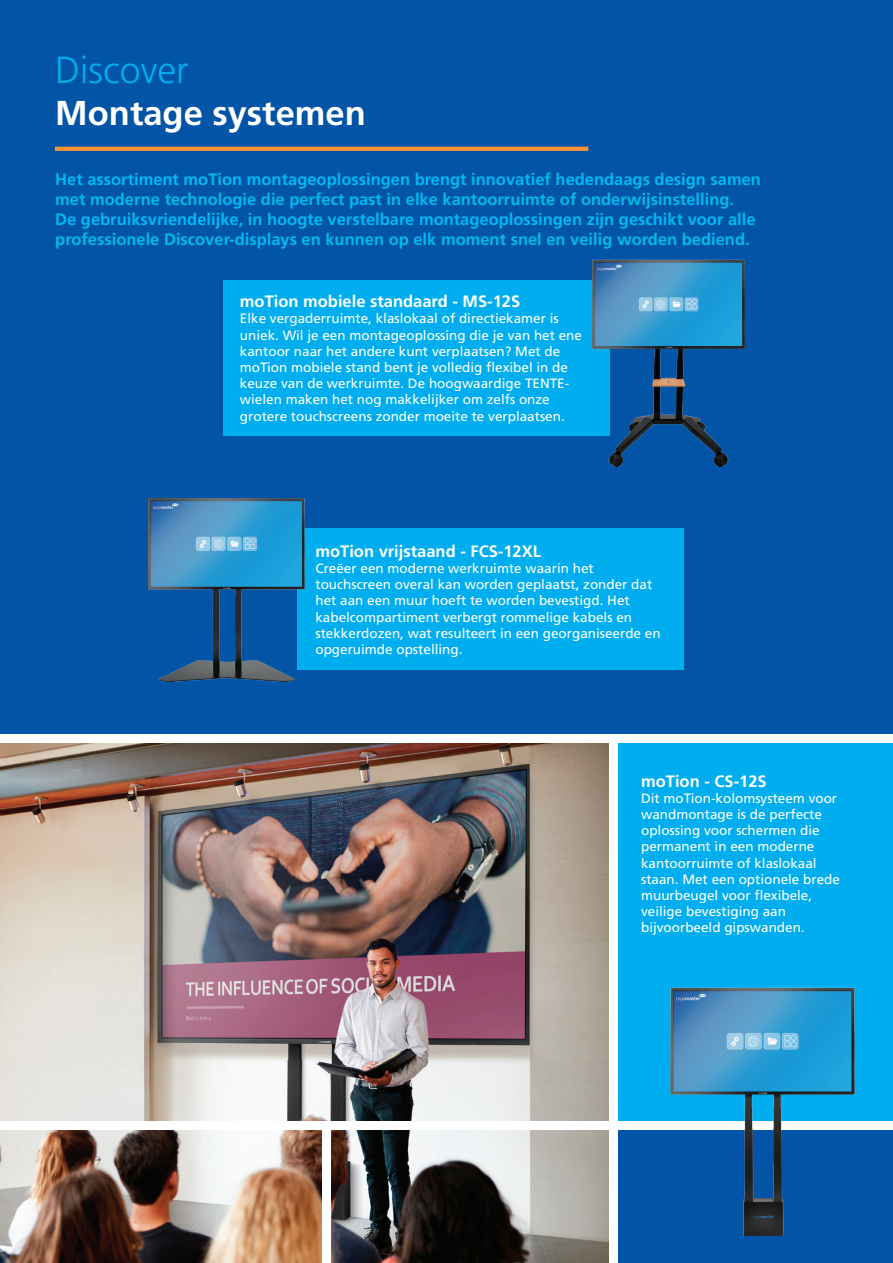
<style>
.page{position:relative;width:893px;height:1263px;background:#fff}
.page>*{position:absolute;margin:0;border:0;box-sizing:border-box;transform-origin:0 0}
.t1{font:300 37.5px "Frutiger LT Std";color:#00aeef}
.t2{font:700 34.5px "Frutiger LT Std";color:#fff}
.t3{font:700 16.5px/19.8px "Frutiger LT Std";color:#00baf1}
.t4{font:700 16.5px "Frutiger LT Std";color:#fff}
.t5{font:13.5px/16.2px "Frutiger LT Std";color:#fff}
</style>
<div class="page">
<div style="left:0;top:0;width:893px;height:774px;background:#0154a6"></div>
<img style="left:0;top:743px;width:609px;height:520px">
<div style="left:0;top:734px;width:893px;height:9px;background:#fff"></div>
<div style="left:223px;top:280px;width:386px;height:156px;background:#00aeef"></div>
<div style="left:297px;top:528px;width:387px;height:142px;background:#00aeef"></div>
<div style="left:615px;top:743px;width:278px;height:427px;background:#00aeef"></div>
<div style="left:615px;top:1123px;width:278px;height:140px;background:#0154a6"></div>
<div style="left:609px;top:739px;width:9px;height:524px;background:#fff"></div>
<img style="left:148px;top:498px;width:157px;height:183px">
<img style="left:592px;top:259px;width:153px;height:208px">
<div style="left:322px;top:1125px;width:9px;height:138px;background:#fff"></div>
<div style="left:0;top:1121px;width:893px;height:9px;background:#fff"></div>
<img style="left:671px;top:987px;width:184px;height:248px">
<svg style="left:55px;top:147px;width:533px;height:4px;background:#f19134"></svg>
<h1 class="t1" style="left:55px;top:49px;width:135px">Discover</h1>
<h2 class="t2" style="left:55px;top:93px;width:312px">Montage systemen</h2>
<p class="t3" style="left:55px;top:170px;width:707px">Het assortiment moTion montageoplossingen brengt innovatief hedendaags design samen met moderne technologie die perfect past in elke kantoorruimte of onderwijsinstelling.<br>De gebruiksvriendelijke, in hoogte verstelbare montageoplossingen zijn geschikt voor alle professionele Discover-displays en kunnen op elk moment snel en veilig worden bediend.</p>
<p class="t4" style="left:240px;top:292px;width:282px">moTion mobiele standaard - MS-12S</p>
<p class="t5" style="left:240px;top:311px;width:344px">Elke vergaderruimte, klaslokaal of directiekamer is uniek. Wil je een montageoplossing die je van het ene kantoor naar het andere kunt verplaatsen? Met de moTion mobiele stand bent je volledig flexibel in de keuze van de werkruimte. De hoogwaardige TENTE&shy;wielen maken het nog makkelijker om zelfs onze grotere touchscreens zonder moeite te verplaatsen.</p>
<p class="t4" style="left:315px;top:541px;width:227px">moTion vrijstaand - FCS-12XL</p>
<p class="t5" style="left:315px;top:560px;width:347px">Creëer een moderne werkruimte waarin het touchscreen overal kan worden geplaatst, zonder dat het aan een muur hoeft te worden bevestigd. Het kabelcompartiment verbergt rommelige kabels en stekkerdozen, wat resulteert in een georganiseerde en opgeruimde opstelling.</p>
<p class="t4" style="left:641px;top:771px;width:127px">moTion - CS-12S</p>
<p class="t5" style="left:641px;top:790px;width:200px">Dit moTion-kolomsysteem voor wandmontage is de perfecte oplossing voor schermen die permanent in een moderne kantoorruimte of klaslokaal staan. Met een optionele brede muurbeugel voor flexibele, veilige bevestiging aan bijvoorbeeld gipswanden.</p>
</div>
